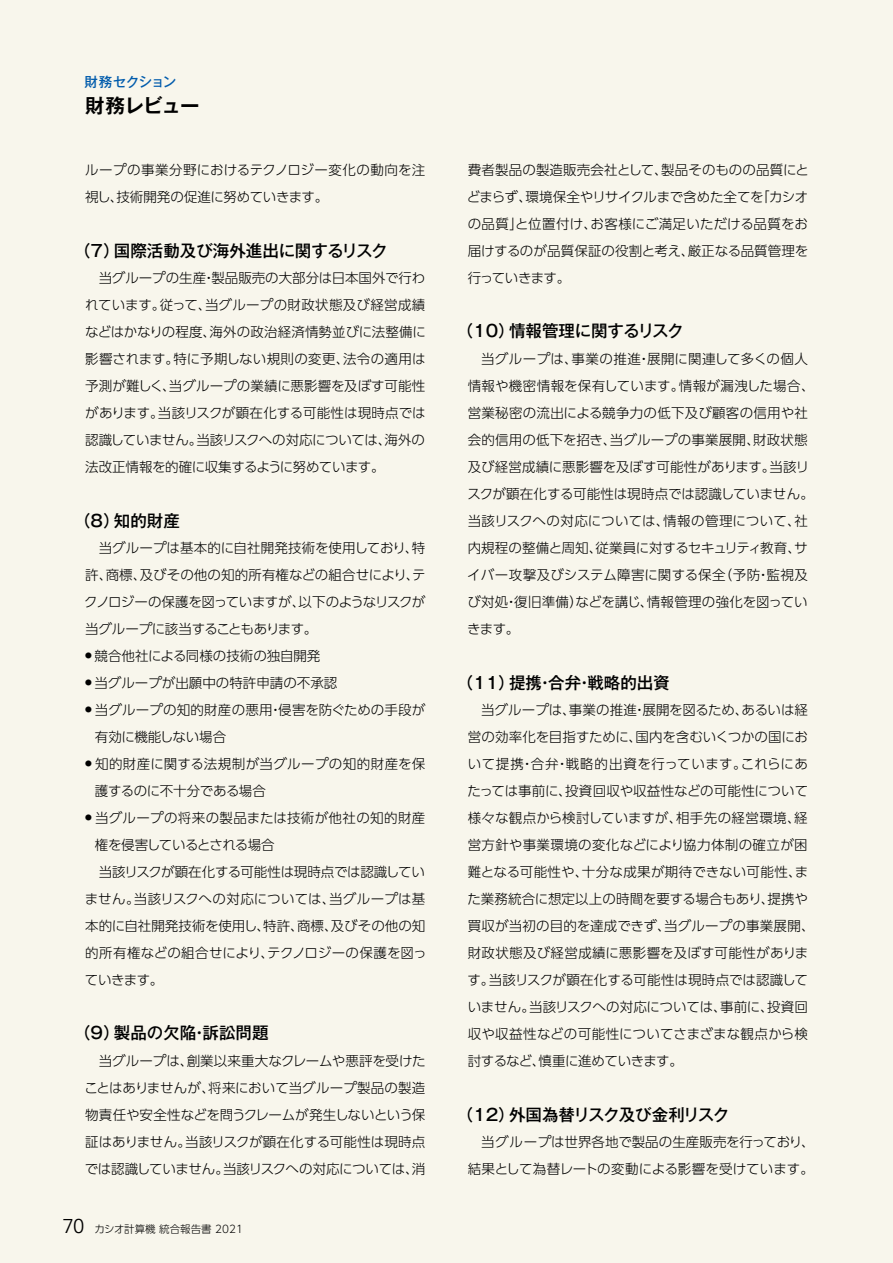
<style>
.page{position:relative;width:893px;height:1263px;background:#f8f6ec}
.page>*{position:absolute;margin:0;border:0;box-sizing:border-box;transform-origin:0 0}
.t1{font:700 19.5px "Gothic MB101 Pro De";letter-spacing:-.035em;color:#000}
.t2{font:500 16.5px "Gothic MB101 Pro";color:#000}
.t3{font:500 16.5px "Gothic MB101 Pro";letter-spacing:-.025em;color:#000}
.t4{font:300 13.5px/27px "UD Shin Go Pro";color:#000}
.t5{font:300 13.5px "UD Shin Go Pro";letter-spacing:.03em;color:#000}
.t6{font:300 13.5px "UD Shin Go Pro";letter-spacing:-.02em;color:#000}
.t7{font:300 13.5px "UD Shin Go Pro";letter-spacing:-.04em;color:#000}
.t8{font:500 13.5px "Gothic MB101 Pro";letter-spacing:-.04em;color:#005bac}
.t9{font:300 10.5px "UD Shin Go Pro";color:#000}
.s1{font-family:"Univers LT Std";font-size:20.25px}
</style>
<div class="page">
<p class="t8" style="left:85px;top:71px;width:93px">財務セクション</p>
<h1 class="t1" style="left:85px;top:89px;width:116px">財務レビュー</h1>
<p class="t4" style="left:85px;top:156px;width:342px">ループの事業分野におけるテクノロジー変化の動向を注視し、技術開発の促進に努めていきます。</p>
<p class="t2" style="left:74px;top:237px;width:315px">（7）国際活動及び海外進出に関するリスク</p>
<p class="t4" style="left:85px;top:264px;width:342px;text-align:justify;text-indent:14px">当グループの生産・製品販売の大部分は日本国外で行われています。従って、当グループの財政状態及び経営成績などはかなりの程度、海外の政治経済情勢並びに法整備に影響されます。特に予期しない規則の変更、法令の適用は予測が難しく、当グループの業績に悪影響を及ぼす可能性があります。当該リスクが顕在化する可能性は現時点では認識していません。当該リスクへの対応については、海外の法改正情報を的確に収集するように努めています。</p>
<p class="t2" style="left:74px;top:507px;width:107px">（8）知的財産</p>
<p class="t4" style="left:84px;top:534px;width:343px;text-align:justify;text-indent:14px">当グループは基本的に自社開発技術を使用しており、特許、商標、及びその他の知的所有権などの組合せにより、テクノロジーの保護を図っていますが、以下のようなリスクが当グループに該当することもあります。</p>
<p class="t4" style="left:85px;top:642px;width:237px"><sup>●</sup> 競合他社による同様の技術の独自開発</p>
<p class="t4" style="left:85px;top:669px;width:254px"><sup>●</sup> 当グループが出願中の特許申請の不承認</p>
<p class="t4" style="left:95px;top:696px;width:332px;text-indent:-10px"><sup>●</sup> 当グループの知的財産の悪用・侵害を防ぐための手段が有効に機能しない場合</p>
<p class="t4" style="left:95px;top:750px;width:332px;text-indent:-10px"><sup>●</sup> 知的財産に関する法規制が当グループの知的財産を保護するのに不十分である場合</p>
<p class="t5" style="left:85px;top:807px;width:342px"><sup>●</sup> 当グループの将来の製品または技術が他社の知的財産</p>
<p class="t7" style="left:95px;top:834px;width:181px">権を侵害しているとされる場合</p>
<p class="t6" style="left:99px;top:861px;width:328px">当該リスクが顕在化する可能性は現時点では認識してい</p>
<p class="t4" style="left:85px;top:885px;width:342px">ません。当該リスクへの対応については、当グループは基</p>
<p class="t4" style="left:85px;top:912px;width:342px">本的に自社開発技術を使用し、特許、商標、及びその他の知</p>
<p class="t4" style="left:85px;top:939px;width:343px">的所有権などの組合せにより、テクノロジーの保護を図っ</p>
<p class="t4" style="left:85px;top:966px;width:80px">ていきます。</p>
<p class="t2" style="left:74px;top:1019px;width:196px">（9）製品の欠陥・訴訟問題</p>
<p class="t4" style="left:84px;top:1047px;width:343px;text-align:justify;text-indent:14px">当グループは、創業以来重大なクレームや悪評を受けたことはありませんが、将来において当グループ製品の製造物責任や安全性などを問うクレームが発生しないという保証はありません。当該リスクが顕在化する可能性は現時点では認識していません。当該リスクへの対応については、消</p>
<p class="t9" style="left:62px;top:1221px;width:193px"><span class="s1">70</span>　カシオ計算機 統合報告書 2021　</p>
<p class="t4" style="left:467px;top:156px;width:343px;text-align:justify">費者製品の製造販売会社として、製品そのものの品質にとどまらず、環境保全やリサイクルまで含めた全てを「カシオの品質」と位置付け、お客様にご満足いただける品質をお届けするのが品質保証の役割と考え、厳正なる品質管理を行っていきます。</p>
<p class="t2" style="left:457px;top:317px;width:229px">（10）情報管理に関するリスク</p>
<p class="t4" style="left:467px;top:345px;width:349px;text-indent:14px">当グループは、事業の推進・展開に関連して多くの個人情報や機密情報を保有しています。情報が漏洩した場合、営業秘密の流出による競争力の低下及び顧客の信用や社会的信用の低下を招き、当グループの事業展開、財政状態及び経営成績に悪影響を及ぼす可能性があります。当該リスクが顕在化する可能性は現時点では認識していません。当該リスクへの対応については、情報の管理について、社内規程の整備と周知、従業員に対するセキュリティ教育、サイバー攻撃及びシステム障害に関する保全（予防・監視及び対処・復旧準備）などを講じ、情報管理の強化を図っていきます。</p>
<p class="t2" style="left:457px;top:669px;width:215px">（11）提携・合弁・戦略的出資</p>
<p class="t4" style="left:467px;top:696px;width:349px;text-indent:14px">当グループは、事業の推進・展開を図るため、あるいは経営の効率化を目指すために、国内を含むいくつかの国において提携・合弁・戦略的出資を行っています。これらにあたっては事前に、投資回収や収益性などの可能性について様々な観点から検討していますが、相手先の経営環境、経営方針や事業環境の変化などにより協力体制の確立が困難となる可能性や、十分な成果が期待できない可能性、また業務統合に想定以上の時間を要する場合もあり、提携や買収が当初の目的を達成できず、当グループの事業展開、財政状態及び経営成績に悪影響を及ぼす可能性があります。当該リスクが顕在化する可能性は現時点では認識していません。当該リスクへの対応については、事前に、投資回収や収益性などの可能性についてさまざまな観点から検討するなど、慎重に進めていきます。</p>
<p class="t3" style="left:457px;top:1100px;width:274px">（12）外国為替リスク及び金利リスク</p>
<p class="t4" style="left:468px;top:1128px;width:348px;text-align:right">当グループは世界各地で製品の生産販売を行っており、結果として為替レートの変動による影響を受けています。</p>
</div>
